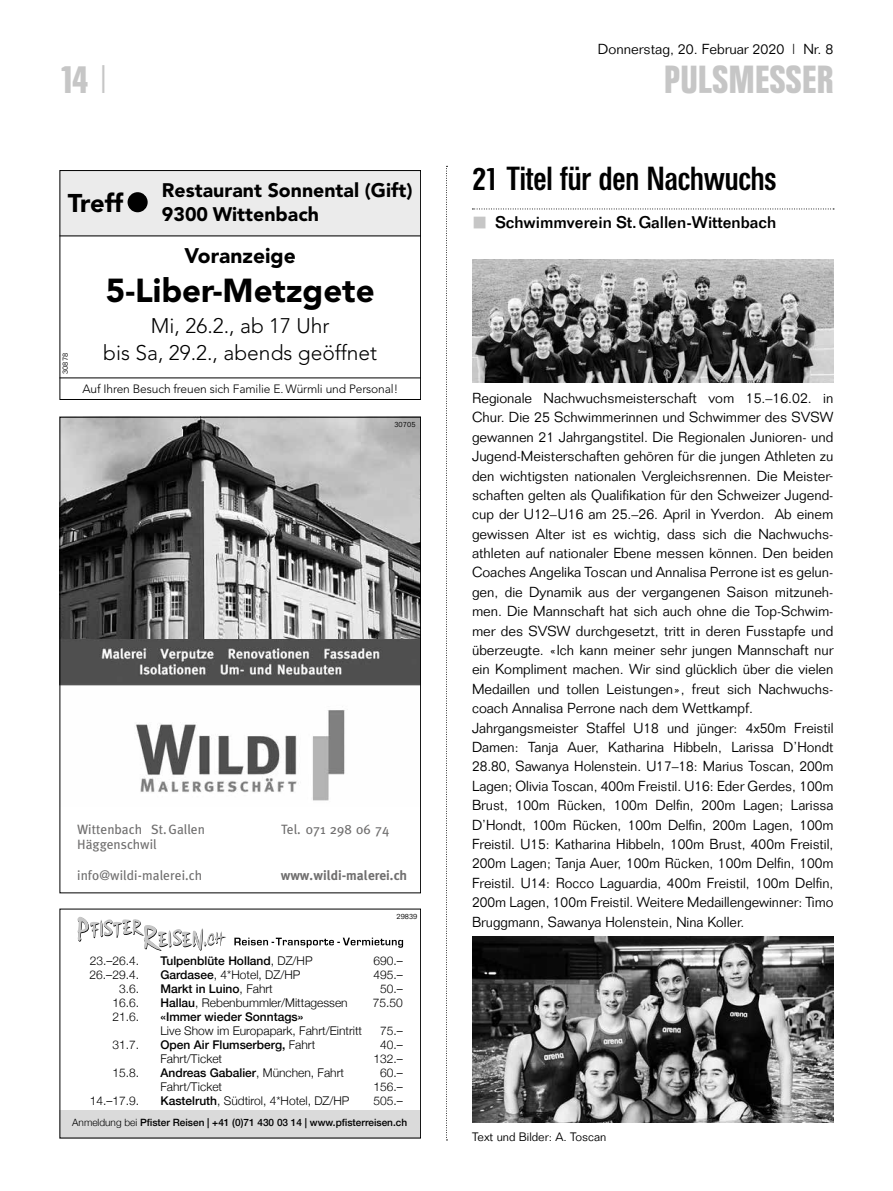
<style>
.page{position:relative;width:893px;height:1191px;background:#fff}
.page>*{position:absolute;margin:0;border:0;box-sizing:border-box;transform-origin:0 0}
.t1{font:700 39px "Folio Condensed BQ";letter-spacing:.02em;color:#c6c6c6}
.t2{font:500 33px "Folio Condensed BQ";color:#000}
.t3{font:900 33px "Avenir";color:#000}
.t4{font:900 25.5px "Avenir";letter-spacing:-.02em;color:#000}
.t5{font:300 21px/27px "Avenir";color:#000;text-align:center}
.t6{font:900 21px "Avenir";color:#000}
.t7{font:900 19.5px/23.4px "Avenir";color:#000}
.t8{font:500 16.5px "Folio";color:#000}
.t9{font:300 14.25px/19.4px "Folio";color:#000}
.t10{font:13.5px "Meta Plus";color:#706f6f}
.t11{font:700 13.5px "Meta Plus";color:#706f6f}
.t12{font:300 12px "Helvetica Neue";color:#000}
.t13{font:500 12px "Helvetica Neue";color:#000}
.t14{font:300 12px "Avenir";letter-spacing:-.01em;color:#000}
.t15{font:300 12px "Folio";color:#000}
.t16{font:500 10.05px "Helvetica Neue";color:#000}
.t17{font:300 7.5px "Folio";letter-spacing:.02em;color:#000}
.s1{font-family:"Folio";font-weight:300}
.s2{font-weight:300}
.s3{font-weight:500}
</style>
<div class="page">
<svg style="left:446px;top:166px;width:1px;height:974px"></svg>
<svg style="left:472px;top:209px;width:362px;height:1px"></svg>
<img style="left:472px;top:259px;width:361px;height:123px">
<img style="left:472px;top:937px;width:361px;height:185px">
<img style="left:62px;top:638px;width:357px;height:163px">
<img style="left:62px;top:419px;width:357px;height:219px">
<div style="left:60px;top:1110px;width:361px;height:28px;background:#dadada"></div>
<svg style="left:77px;top:917px;width:327px;height:34px"></svg>
<div style="left:60px;top:170px;width:361px;height:66px;background:#ebebeb"></div>
<div style="left:60px;top:170px;width:361px;height:230px;border:1px solid #000"></div>
<hr style="left:60px;top:377px;width:361px;height:1px;background:#000">
<hr style="left:60px;top:235px;width:361px;height:1px;background:#000">
<div style="left:128px;top:192px;width:20px;height:20px;background:#000;border-radius:50%"></div>
<p class="t9" style="left:598px;top:39px;width:237px">Donnerstag, 20. Februar 2020 | Nr. 8</p>
<h1 class="t1" style="left:60px;top:58px;width:50px">14 <span class="s1">|</span></h1>
<h1 class="t1" style="left:664px;top:58px;width:171px">PULSMESSER</h1>
<h3 class="t4" style="left:68px;top:188px;width:57px">Treff</h3>
<h3 class="t7" style="left:162px;top:179px;width:252px">Restaurant Sonnental (Gift)<br>9300 Wittenbach</h3>
<p class="t17" style="left:61px;top:374px;width:23px;rotate:-90deg">30878</p>
<h3 class="t6" style="left:185px;top:243px;width:113px">Voranzeige</h3>
<h2 class="t3" style="left:106px;top:270px;width:270px">5-Liber-Metzgete</h2>
<h3 class="t5" style="left:103px;top:312px;width:276px">Mi, 26.2., ab 17 Uhr<br>bis Sa, 29.2., abends geöffnet</h3>
<p class="t14" style="left:82px;top:381px;width:317px">Auf Ihren Besuch freuen sich Familie E. Würmli und Personal!</p>
<p class="t17" style="left:394px;top:420px;width:23px">30705</p>
<p class="t10" style="left:77px;top:821px;width:129px">Wittenbach St. Gallen</p>
<p class="t10" style="left:281px;top:821px;width:110px">Tel. 071 298 06 74</p>
<p class="t10" style="left:77px;top:836px;width:81px">Häggenschwil</p>
<p class="t10" style="left:77px;top:867px;width:126px">info@wildi-malerei.ch</p>
<p class="t11" style="left:281px;top:867px;width:128px">www.wildi-malerei.ch</p>
<p class="t17" style="left:396px;top:912px;width:22px">29839</p>
<p class="t12" style="left:90px;top:951px;width:51px">23.–26.4.</p>
<p class="t13" style="left:161px;top:951px;width:154px">Tulpenblüte Holland<span class="s2">, DZ/HP</span></p>
<p class="t12" style="left:373px;top:951px;width:31px">690.–</p>
<p class="t12" style="left:89px;top:965px;width:51px">26.–29.4.</p>
<p class="t12" style="left:161px;top:965px;width:141px"><span class="s3">Gardasee</span>, 4*Hotel, DZ/HP</p>
<p class="t12" style="left:373px;top:965px;width:31px">495.–</p>
<p class="t12" style="left:119px;top:979px;width:22px">3.6.</p>
<p class="t13" style="left:161px;top:979px;width:114px">Markt in Luino<span class="s2">, Fahrt</span></p>
<p class="t12" style="left:380px;top:979px;width:24px">50.–</p>
<p class="t12" style="left:113px;top:993px;width:28px">16.6.</p>
<p class="t12" style="left:161px;top:993px;width:189px"><span class="s3">Hallau</span>, Rebenbummler/Mittagessen</p>
<p class="t12" style="left:373px;top:993px;width:32px">75.50</p>
<p class="t12" style="left:113px;top:1007px;width:28px">21.6.</p>
<p class="t13" style="left:161px;top:1007px;width:144px">«Immer wieder Sonntags»</p>
<p class="t12" style="left:161px;top:1021px;width:203px">Live Show im Europapark, Fahrt/Eintritt</p>
<p class="t12" style="left:380px;top:1021px;width:24px">75.–</p>
<p class="t12" style="left:113px;top:1034px;width:28px">31.7.</p>
<p class="t13" style="left:161px;top:1035px;width:156px">Open Air Flumserberg, <span class="s2">Fahrt</span></p>
<p class="t12" style="left:380px;top:1034px;width:24px">40.–</p>
<p class="t12" style="left:161px;top:1048px;width:63px">Fahrt/Ticket</p>
<p class="t12" style="left:373px;top:1048px;width:31px">132.–</p>
<p class="t12" style="left:113px;top:1062px;width:28px">15.8.</p>
<p class="t13" style="left:161px;top:1062px;width:185px">Andreas Gabalier<span class="s2">, München, Fahrt</span></p>
<p class="t12" style="left:380px;top:1062px;width:24px">60.–</p>
<p class="t12" style="left:161px;top:1076px;width:63px">Fahrt/Ticket</p>
<p class="t12" style="left:373px;top:1076px;width:31px">156.–</p>
<p class="t12" style="left:90px;top:1090px;width:51px">14.–17.9.</p>
<p class="t12" style="left:161px;top:1090px;width:190px"><span class="s3">Kastelruth</span>, Südtirol, 4*Hotel, DZ/HP</p>
<p class="t12" style="left:373px;top:1090px;width:31px">505.–</p>
<p class="t16" style="left:72px;top:1114px;width:336px"><span class="s2">Anmeldung bei</span> Pfister Reisen | +41 (0)71 430 03 14 | www.pfisterreisen.ch</p>
<h2 class="t2" style="left:472px;top:160px;width:306px">21 Titel für den Nachwuchs</h2>
<p class="t8" style="left:495px;top:213px;width:282px">Schwimmverein St.Gallen-Wittenbach</p>
<p class="t9" style="left:472px;top:388px;width:363px">Regionale Nachwuchsmeisterschaft vom 15.–16.02. in Chur. Die 25 Schwimmerinnen und Schwimmer des SVSW gewannen 21 Jahrgangstitel. Die Regionalen Junioren- und Jugend-Meisterschaften gehören für die jungen Athleten zu den wichtigsten nationalen Vergleichsrennen. Die Meister&shy;schaften gelten als Qualifikation für den Schweizer Jugend&shy;cup der U12–U16 am 25.–26. April in Yverdon. Ab einem gewissen Alter ist es wichtig, dass sich die Nachwuchs&shy;athleten auf nationaler Ebene messen können. Den beiden Coaches Angelika Toscan und Annalisa Perrone ist es gelun&shy;gen, die Dynamik aus der vergangenen Saison mitzuneh&shy;men. Die Mannschaft hat sich auch ohne die Top-Schwim&shy;mer des SVSW durchgesetzt, tritt in deren Fusstapfe und überzeugte. «Ich kann meiner sehr jungen Mannschaft nur ein Kompliment machen. Wir sind glücklich über die vielen Medaillen und tollen Leistungen», freut sich Nachwuchs&shy;coach Annalisa Perrone nach dem Wettkampf.<br>Jahrgangsmeister Staffel U18 und jünger: 4x50m Freistil Damen: Tanja Auer, Katharina Hibbeln, Larissa D’Hondt 28.80, Sawanya Holenstein. U17–18: Marius Toscan, 200m Lagen; Olivia Toscan, 400m Freistil. U16: Eder Gerdes, 100m Brust, 100m Rücken, 100m Delfin, 200m Lagen; Larissa D’Hondt, 100m Rücken, 100m Delfin, 200m Lagen, 100m Freistil. U15: Katharina Hibbeln, 100m Brust, 400m Freistil, 200m Lagen; Tanja Auer, 100m Rücken, 100m Delfin, 100m Freistil. U14: Rocco Laguardia, 400m Freistil, 100m Delfin, 200m Lagen, 100m Freistil. Weitere Medaillengewinner: Timo Bruggmann, Sawanya Holenstein, Nina Koller.</p>
<p class="t15" style="left:472px;top:1129px;width:136px">Text und Bilder: A. Toscan</p>
</div>
